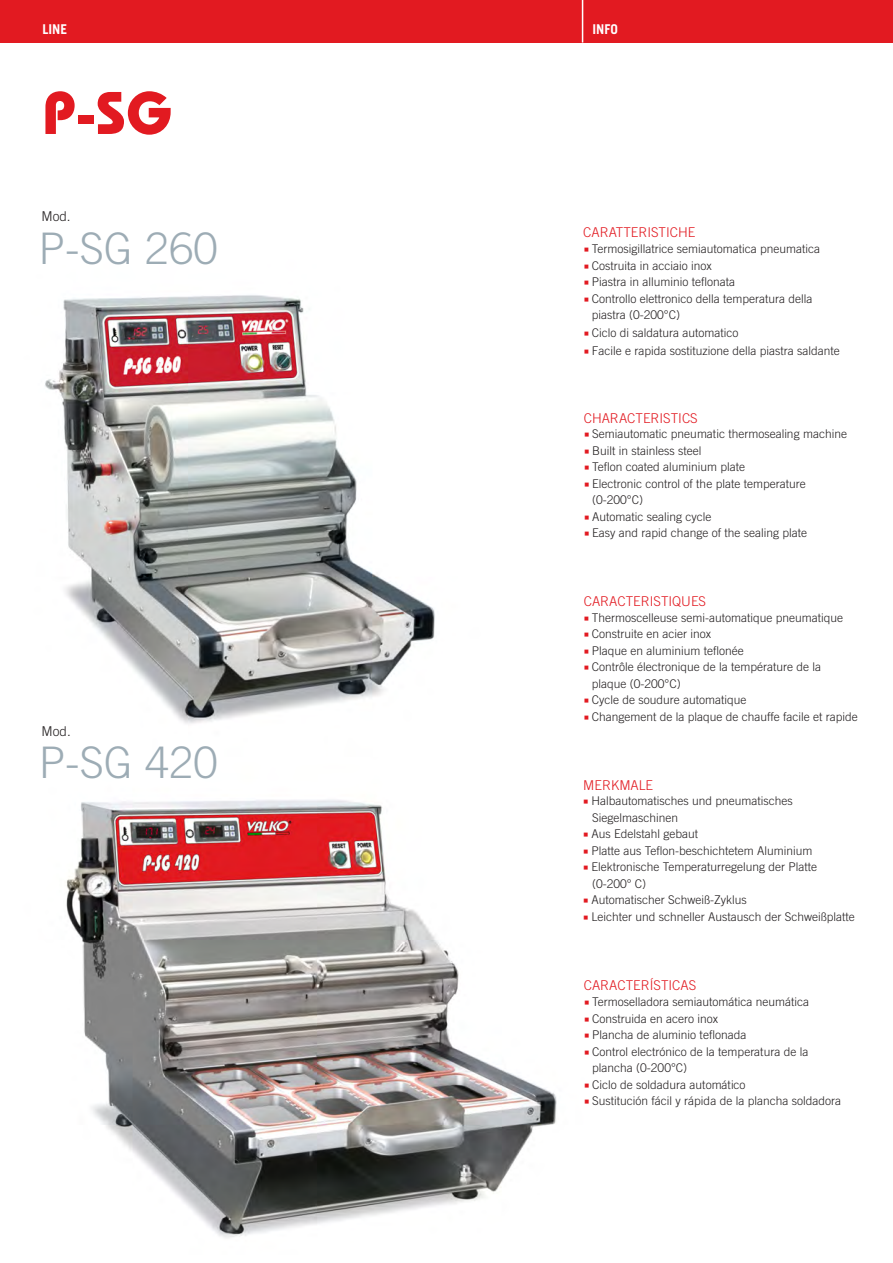
<style>
.page{position:relative;width:893px;height:1263px;background:#fff}
.page>*{position:absolute;margin:0;border:0;box-sizing:border-box;transform-origin:0 0}
.t1{font:700 60px "Bauhaus";color:#e21a21}
.t2{font:300 43.5px "Trade Gothic";color:#9dacb5}
.t3{font:300 13.5px "Trade Gothic";color:#e21a21}
.t4{font:700 13.5px "Trade Gothic";color:#fff}
.t5{font:300 13.5px "Trade Gothic";color:#231f20}
.t6{font:300 12px "Trade Gothic";color:#231f20}
.s1{font-family:"Minion Pro";font-weight:700;font-stretch:condensed;font-size:13.5px;color:#e21a21}
.s2{font-family:"Minion Pro";font-weight:700;font-stretch:condensed;font-size:13.5px;color:#fff}
</style>
<div class="page">
<img style="left:45px;top:295px;width:390px;height:429px">
<img style="left:66px;top:800px;width:491px;height:438px">
<div style="left:0;top:0;width:893px;height:43px;background:#e21a21"></div>
<hr style="left:582px;top:0;width:1px;height:43px;background:#fff">
<p class="t4" style="left:43px;top:21px;width:26px">LINE</p>
<p class="t4" style="left:592px;top:21px;width:27px">INFO</p>
<h1 class="t1" style="left:43px;top:76px;width:132px">P-SG</h1>
<p class="t5" style="left:41px;top:208px;width:31px">Mod.</p>
<h2 class="t2" style="left:39px;top:222px;width:180px">P-SG 260</h2>
<p class="t5" style="left:42px;top:723px;width:31px">Mod.</p>
<h2 class="t2" style="left:39px;top:737px;width:180px">P-SG 420</h2>
<p class="t3" style="left:583px;top:224px;width:114px">CARATTERISTICHE</p>
<p class="t6" style="left:584px;top:242px;width:238px"><span class="s1">■</span> Termosigillatrice semiautomatica pneumatica</p>
<p class="t6" style="left:584px;top:259px;width:130px"><span class="s1">■</span> Costruita in acciaio inox</p>
<p class="t6" style="left:584px;top:275px;width:153px"><span class="s1">■</span> Piastra in alluminio teflonata</p>
<p class="t6" style="left:584px;top:292px;width:230px"><span class="s1">■</span> Controllo elettronico della temperatura della</p>
<p class="t6" style="left:584px;top:308px;width:98px"><span class="s2">■</span> piastra (0-200°C)</p>
<p class="t6" style="left:584px;top:326px;width:156px"><span class="s1">■</span> Ciclo di saldatura automatico</p>
<p class="t6" style="left:584px;top:344px;width:258px"><span class="s1">■</span> Facile e rapida sostituzione della piastra saldante</p>
<p class="t3" style="left:584px;top:410px;width:116px">CHARACTERISTICS</p>
<p class="t6" style="left:584px;top:427px;width:264px"><span class="s1">■</span> Semiautomatic pneumatic thermosealing machine</p>
<p class="t6" style="left:584px;top:443px;width:119px"><span class="s1">■</span> Built in stainless steel</p>
<p class="t6" style="left:584px;top:460px;width:163px"><span class="s1">■</span> Teflon coated aluminium plate</p>
<p class="t6" style="left:584px;top:476px;width:223px"><span class="s1">■</span> Electronic control of the plate temperature</p>
<p class="t6" style="left:584px;top:493px;width:60px"><span class="s2">■</span> (0-200°C)</p>
<p class="t6" style="left:584px;top:509px;width:129px"><span class="s1">■</span> Automatic sealing cycle</p>
<p class="t6" style="left:584px;top:526px;width:224px"><span class="s1">■</span> Easy and rapid change of the sealing plate</p>
<p class="t3" style="left:584px;top:594px;width:124px">CARACTERISTIQUES</p>
<p class="t6" style="left:584px;top:610px;width:261px"><span class="s1">■</span> Thermoscelleuse semi-automatique pneumatique</p>
<p class="t6" style="left:584px;top:627px;width:129px"><span class="s1">■</span> Construite en acier inox</p>
<p class="t6" style="left:584px;top:643px;width:162px"><span class="s1">■</span> Plaque en aluminium teflonée</p>
<p class="t6" style="left:584px;top:660px;width:239px"><span class="s1">■</span> Contrôle électronique de la température de la</p>
<p class="t6" style="left:584px;top:676px;width:98px"><span class="s2">■</span> plaque (0-200°C)</p>
<p class="t6" style="left:584px;top:693px;width:164px"><span class="s1">■</span> Cycle de soudure automatique</p>
<p class="t6" style="left:584px;top:709px;width:276px"><span class="s1">■</span> Changement de la plaque de chauffe facile et rapide</p>
<p class="t3" style="left:583px;top:777px;width:71px">MERKMALE</p>
<p class="t6" style="left:583px;top:794px;width:211px"><span class="s1">■</span> Halbautomatisches und pneumatisches</p>
<p class="t6" style="left:583px;top:810px;width:96px"><span class="s2">■</span> Siegelmaschinen</p>
<p class="t6" style="left:583px;top:827px;width:116px"><span class="s1">■</span> Aus Edelstahl gebaut</p>
<p class="t6" style="left:583px;top:843px;width:231px"><span class="s1">■</span> Platte aus Teflon-beschichtetem Aluminium</p>
<p class="t6" style="left:583px;top:860px;width:235px"><span class="s1">■</span> Elektronische Temperaturregelung der Platte</p>
<p class="t6" style="left:583px;top:876px;width:64px"><span class="s2">■</span> (0-200° C)</p>
<p class="t6" style="left:583px;top:893px;width:165px"><span class="s1">■</span> Automatischer Schweiß-Zyklus</p>
<p class="t6" style="left:583px;top:909px;width:273px"><span class="s1">■</span> Leichter und schneller Austausch der Schweißplatte</p>
<p class="t3" style="left:584px;top:977px;width:114px">CARACTERÍSTICAS</p>
<p class="t6" style="left:584px;top:995px;width:227px"><span class="s1">■</span> Termoselladora semiautomática neumática</p>
<p class="t6" style="left:584px;top:1011px;width:136px"><span class="s1">■</span> Construida en acero inox</p>
<p class="t6" style="left:584px;top:1028px;width:164px"><span class="s1">■</span> Plancha de aluminio teflonada</p>
<p class="t6" style="left:584px;top:1044px;width:226px"><span class="s1">■</span> Control electrónico de la temperatura de la</p>
<p class="t6" style="left:584px;top:1061px;width:104px"><span class="s2">■</span> plancha (0-200°C)</p>
<p class="t6" style="left:584px;top:1077px;width:163px"><span class="s1">■</span> Ciclo de soldadura automático</p>
<p class="t6" style="left:584px;top:1094px;width:258px"><span class="s1">■</span> Sustitución fácil y rápida de la plancha soldadora</p>
</div>
